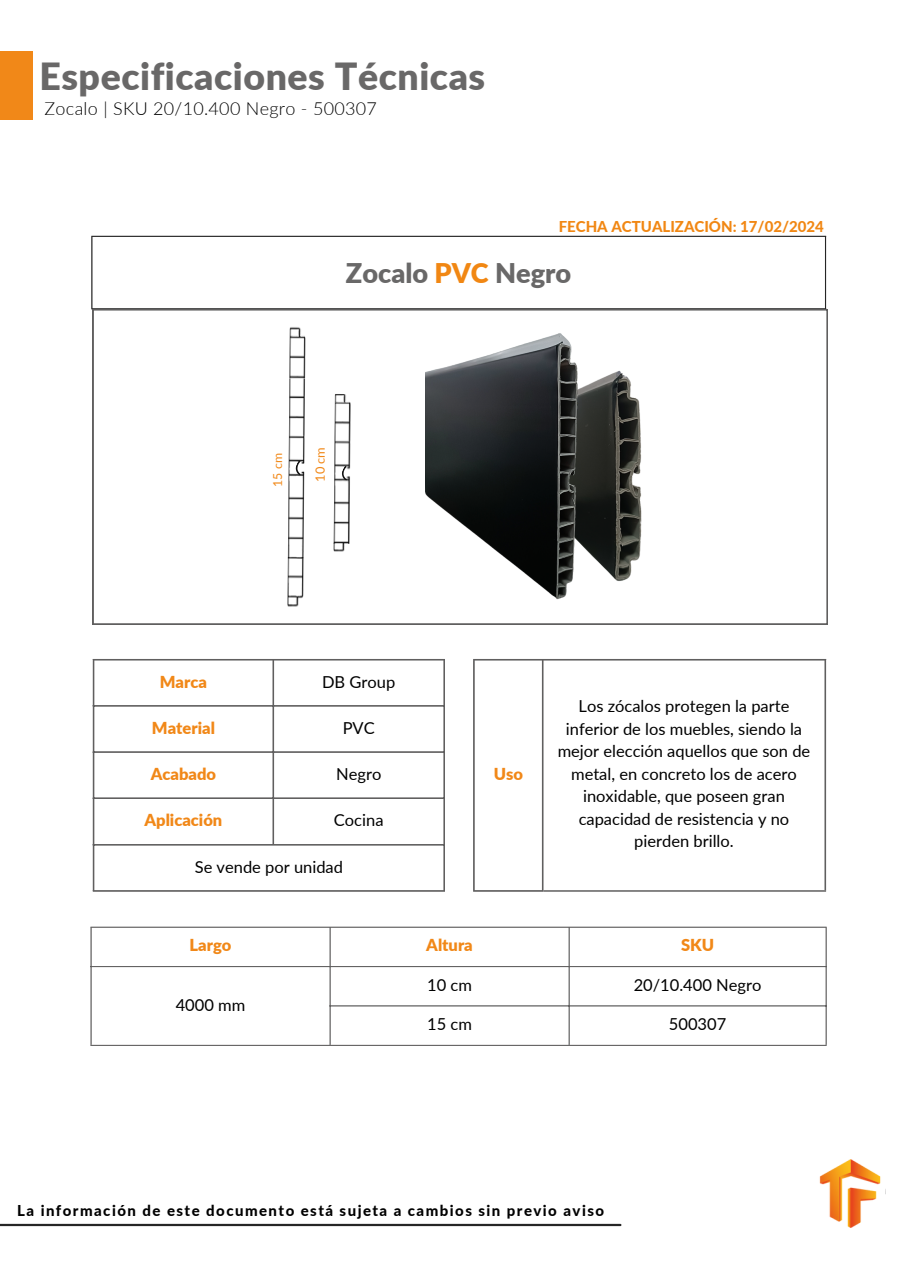
<style>
.page{position:relative;width:918px;height:1264px;background:#fff}
.page>*{position:absolute;margin:0;border:0;box-sizing:border-box;transform-origin:0 0}
.t1{font:900 37.35px "Lato";letter-spacing:.015em;color:#696868}
.t2{font:900 27.15px "Lato";color:#696868}
.t3{font:300 18px "Lato";letter-spacing:.015em;color:#000}
.t4{font:16.5px/22.5px "Lato";color:#000;text-align:center}
.t5{font:900 16.5px "Lato";color:#f18818}
.t6{font:800 15px "Lato";letter-spacing:.095em;color:#000}
.t7{font:800 15px "Lato";color:#f18713}
.t8{font:12.75px "Lato";color:#f18818}
.t9{font:12.3px "Lato";color:#f18818}
.s1{color:#f18713}
</style>
<div class="page">
<div style="left:0;top:51px;width:33px;height:69px;background:#f18818"></div>
<hr style="left:93px;top:660px;width:1px;height:230px;background:#605f5f">
<hr style="left:273px;top:660px;width:1px;height:184px;background:#605f5f">
<hr style="left:443px;top:660px;width:2px;height:230px;background:#605f5f">
<hr style="left:93px;top:659px;width:352px;height:1px;background:#605f5f">
<hr style="left:93px;top:705px;width:352px;height:1px;background:#605f5f">
<hr style="left:93px;top:751px;width:352px;height:1px;background:#605f5f">
<hr style="left:93px;top:797px;width:352px;height:2px;background:#605f5f">
<hr style="left:93px;top:844px;width:352px;height:1px;background:#605f5f">
<hr style="left:93px;top:890px;width:352px;height:1px;background:#605f5f">
<hr style="left:91px;top:237px;width:1px;height:71px;background:#262626">
<hr style="left:825px;top:237px;width:1px;height:71px;background:#262626">
<hr style="left:91px;top:236px;width:735px;height:1px;background:#262626">
<hr style="left:91px;top:308px;width:735px;height:1px;background:#262626">
<hr style="left:90px;top:927px;width:2px;height:117px;background:#605f5f">
<hr style="left:330px;top:927px;width:1px;height:117px;background:#605f5f">
<hr style="left:569px;top:927px;width:1px;height:117px;background:#605f5f">
<hr style="left:826px;top:927px;width:1px;height:117px;background:#605f5f">
<hr style="left:90px;top:926px;width:737px;height:1px;background:#605f5f">
<hr style="left:90px;top:966px;width:737px;height:1px;background:#605f5f">
<hr style="left:330px;top:1005px;width:497px;height:1px;background:#605f5f">
<hr style="left:90px;top:1044px;width:737px;height:1px;background:#605f5f">
<svg style="left:93px;top:309px;width:734px;height:315px"></svg>
<img style="left:334px;top:394px;width:17px;height:150px">
<svg style="left:339px;top:465px;width:13px;height:16px"></svg>
<img style="left:334px;top:542px;width:16px;height:10px">
<img style="left:287px;top:378px;width:18px;height:242px">
<svg style="left:293px;top:460px;width:13px;height:15px"></svg>
<img style="left:289px;top:325px;width:17px;height:53px">
<img style="left:601px;top:361px;width:66px;height:243px">
<img style="left:425px;top:312px;width:176px;height:312px">
<img style="left:819px;top:1159px;width:67px;height:69px">
<hr style="left:0;top:1223px;width:620px;height:3px;background:#262626">
<hr style="left:473px;top:660px;width:2px;height:230px;background:#605f5f">
<hr style="left:542px;top:660px;width:2px;height:230px;background:#605f5f">
<hr style="left:825px;top:660px;width:1px;height:230px;background:#605f5f">
<hr style="left:473px;top:659px;width:353px;height:1px;background:#605f5f">
<hr style="left:473px;top:890px;width:71px;height:1px;background:#605f5f">
<hr style="left:544px;top:890px;width:282px;height:1px;background:#696868">
<p class="t1" style="left:39px;top:53px;width:447px">Especificaciones Técnicas</p>
<p class="t3" style="left:45px;top:98px;width:334px">Zocalo | SKU 20/10.400 Negro - 500307</p>
<p class="t7" style="left:559px;top:217px;width:267px">FECHA ACTUALIZACIÓN: 17/02/2024</p>
<p class="t2" style="left:346px;top:256px;width:227px">Zocalo <span class="s1">PVC</span> Negro</p>
<p class="t9" style="left:270px;top:487px;width:35px;rotate:-90deg">15 cm</p>
<p class="t8" style="left:312px;top:482px;width:36px;rotate:-90deg">10 cm</p>
<h1 class="t5" style="left:160px;top:671px;width:49px">Marca</h1>
<h2 class="t4" style="left:322px;top:670px;width:75px">DB Group</h2>
<p class="t5" style="left:152px;top:717px;width:65px">Material</p>
<p class="t4" style="left:343px;top:716px;width:34px">PVC</p>
<p class="t5" style="left:151px;top:763px;width:67px">Acabado</p>
<p class="t4" style="left:336px;top:762px;width:47px">Negro</p>
<p class="t5" style="left:145px;top:809px;width:79px">Aplicación</p>
<p class="t4" style="left:334px;top:808px;width:51px">Cocina</p>
<p class="t4" style="left:195px;top:855px;width:150px">Se vende por unidad</p>
<p class="t5" style="left:494px;top:763px;width:31px">Uso</p>
<p class="t4" style="left:558px;top:694px;width:254px">Los zócalos protegen la parte inferior de los muebles, siendo la mejor elección aquellos que son de metal, en concreto los de acero inoxidable, que poseen gran capacidad de resistencia y no pierden brillo.</p>
<p class="t5" style="left:190px;top:935px;width:43px">Largo</p>
<p class="t5" style="left:426px;top:935px;width:48px">Altura</p>
<p class="t5" style="left:681px;top:935px;width:35px">SKU</p>
<p class="t4" style="left:176px;top:993px;width:71px">4000 mm</p>
<p class="t4" style="left:427px;top:973px;width:46px">10 cm</p>
<p class="t4" style="left:634px;top:973px;width:129px">20/10.400 Negro</p>
<p class="t4" style="left:427px;top:1012px;width:46px">15 cm</p>
<p class="t4" style="left:669px;top:1012px;width:59px">500307</p>
<p class="t6" style="left:17px;top:1201px;width:588px">La información de este documento está sujeta a cambios sin previo aviso</p>
</div>
